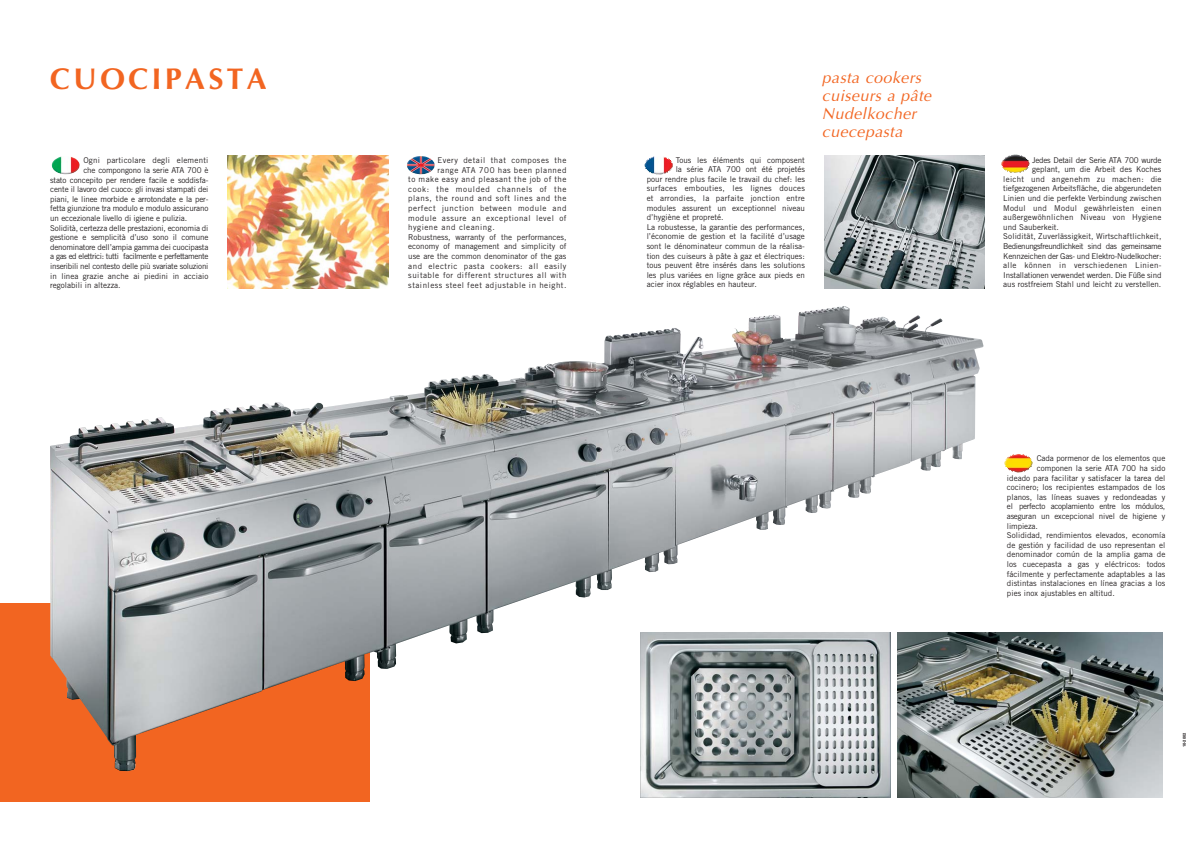
<style>
.page{position:relative;width:1191px;height:842px;background:#fff}
.page>*{position:absolute;margin:0;border:0;box-sizing:border-box;transform-origin:0 0}
.t1{font:700 30px "Poptima";letter-spacing:.11em;color:#f26521}
.t2{font:italic 16px/18px "Poptima";letter-spacing:.03em;color:#f26521}
.t3{font:8px "Trade Gothic";color:#231f20}
.t4{font:8px "Trade Gothic";letter-spacing:-.02em;color:#231f20}
.t5{font:8px "Trade Gothic";letter-spacing:.06em;color:#231f20}
.t6{font:8px "Trade Gothic";letter-spacing:.025em;color:#231f20}
.t7{font:8px "Trade Gothic";letter-spacing:-.025em;color:#231f20}
.t8{font:8px "Trade Gothic";letter-spacing:-.05em;color:#231f20}
.t9{font:8px "Trade Gothic";letter-spacing:.035em;color:#231f20}
.t10{font:8px "Trade Gothic";letter-spacing:-.03em;color:#231f20}
.t11{font:8px "Trade Gothic";letter-spacing:-.035em;color:#231f20}
.t12{font:8px "Trade Gothic";letter-spacing:.075em;color:#231f20}
.t13{font:700 4px "Helvetica";color:#231f20}
</style>
<div class="page">
<img style="left:1001px;top:155px;width:28px;height:18px">
<img style="left:1004px;top:454px;width:28px;height:19px">
<img style="left:897px;top:633px;width:265px;height:164px">
<img style="left:641px;top:633px;width:249px;height:164px">
<img style="left:644px;top:156px;width:28px;height:19px">
<img style="left:824px;top:156px;width:160px;height:132px">
<img style="left:596px;top:347px;width:386px;height:243px">
<div style="left:0;top:603px;width:370px;height:199px;background:#f26521"></div>
<img style="left:407px;top:156px;width:27px;height:19px">
<img style="left:51px;top:156px;width:29px;height:19px">
<img style="left:50px;top:361px;width:545px;height:410px">
<img style="left:228px;top:156px;width:161px;height:132px">
<h1 class="t1" style="left:50px;top:66px;width:218px">CUOCIPASTA</h1>
<p class="t6" style="left:83px;top:158px;width:126px">Ogni particolare degli elementi</p>
<p class="t4" style="left:83px;top:167px;width:126px">che compongono la serie ATA 700 è</p>
<p class="t4" style="left:50px;top:177px;width:160px">stato concepito per rendere facile e soddisfa-</p>
<p class="t4" style="left:50px;top:186px;width:160px">cente il lavoro del cuoco: gli invasi stampati dei</p>
<p class="t4" style="left:50px;top:196px;width:160px">piani, le linee morbide e arrotondate e la per-</p>
<p class="t4" style="left:50px;top:206px;width:160px">fetta giunzione tra modulo e modulo assicurano</p>
<p class="t4" style="left:50px;top:215px;width:138px">un eccezionale livello di igiene e pulizia.</p>
<p class="t4" style="left:50px;top:225px;width:160px">Solidità, certezza delle prestazioni, economia di</p>
<p class="t4" style="left:50px;top:234px;width:160px">gestione e semplicità d’uso sono il comune</p>
<p class="t7" style="left:50px;top:244px;width:160px">denominatore dell’ampia gamma dei cuocipasta</p>
<p class="t8" style="left:50px;top:254px;width:160px">a gas ed elettrici: tutti facilmente e perfettamente</p>
<p class="t10" style="left:50px;top:263px;width:160px">inseribili nel contesto delle più svariate soluzioni</p>
<p class="t3" style="left:50px;top:273px;width:160px">in linea grazie anche ai piedini in acciaio</p>
<p class="t3" style="left:50px;top:282px;width:72px">regolabili in altezza.</p>
<p class="t5" style="left:437px;top:157px;width:131px">Every detail that composes the</p>
<p class="t5" style="left:437px;top:167px;width:131px">range ATA 700 has been planned</p>
<p class="t5" style="left:408px;top:176px;width:160px">to make easy and pleasant the job of the</p>
<p class="t12" style="left:408px;top:186px;width:160px">cook: the moulded channels of the</p>
<p class="t5" style="left:408px;top:196px;width:160px">plans, the round and soft lines and the</p>
<p class="t5" style="left:408px;top:205px;width:160px">perfect junction between module and</p>
<p class="t5" style="left:408px;top:215px;width:160px">module assure an exceptional level of</p>
<p class="t5" style="left:408px;top:224px;width:88px">hygiene and cleaning.</p>
<p class="t3" style="left:408px;top:234px;width:160px">Robustness, warranty of the performances,</p>
<p class="t3" style="left:408px;top:244px;width:160px">economy of management and simplicity of</p>
<p class="t3" style="left:408px;top:253px;width:160px">use are the common denominator of the gas</p>
<p class="t5" style="left:408px;top:263px;width:160px">and electric pasta cookers: all easily</p>
<p class="t5" style="left:408px;top:272px;width:160px">suitable for different structures all with</p>
<p class="t5" style="left:408px;top:282px;width:160px">stainless steel feet adjustable in height.</p>
<p class="t3" style="left:675px;top:157px;width:131px">Tous les éléments qui composent</p>
<p class="t3" style="left:675px;top:167px;width:131px">la série ATA 700 ont été projetés</p>
<p class="t3" style="left:647px;top:176px;width:160px">pour rendre plus facile le travail du chef: les</p>
<p class="t6" style="left:647px;top:186px;width:160px">surfaces embouties, les lignes douces</p>
<p class="t6" style="left:647px;top:195px;width:160px">et arrondies, la parfaite jonction entre</p>
<p class="t3" style="left:647px;top:205px;width:160px">modules assurent un exceptionnel niveau</p>
<p class="t3" style="left:647px;top:215px;width:78px">d’hygiène et propreté.</p>
<p class="t3" style="left:647px;top:224px;width:160px">La robustesse, la garantie des performances,</p>
<p class="t3" style="left:647px;top:234px;width:160px">l’économie de gestion et la facilité d’usage</p>
<p class="t3" style="left:647px;top:243px;width:160px">sont le dénominateur commun de la réalisa-</p>
<p class="t3" style="left:647px;top:253px;width:160px">tion des cuiseurs à pâte à gaz et électriques:</p>
<p class="t3" style="left:647px;top:263px;width:160px">tous peuvent être insérés dans les solutions</p>
<p class="t3" style="left:647px;top:272px;width:160px">les plus variées en ligne grâce aux pieds en</p>
<p class="t3" style="left:647px;top:282px;width:112px">acier inox réglables en hauteur.</p>
<h2 class="t2" style="left:822px;top:70px;width:111px">pasta cookers cuiseurs a pâte<br>Nudelkocher cuecepasta</h2>
<p class="t7" style="left:1032px;top:157px;width:131px">Jedes Detail der Serie ATA 700 wurde</p>
<p class="t3" style="left:1032px;top:167px;width:131px">geplant, um die Arbeit des Koches</p>
<p class="t9" style="left:1003px;top:176px;width:160px">leicht und angenehm zu machen: die</p>
<p class="t3" style="left:1003px;top:186px;width:160px">tiefgezogenen Arbeitsfläche, die abgerundeten</p>
<p class="t3" style="left:1003px;top:195px;width:160px">Linien und die perfekte Verbindung zwischen</p>
<p class="t6" style="left:1003px;top:205px;width:160px">Modul und Modul gewährleisten einen</p>
<p class="t6" style="left:1003px;top:215px;width:160px">außergewöhnlichen Niveau von Hygiene</p>
<p class="t3" style="left:1003px;top:224px;width:57px">und Sauberkeit.</p>
<p class="t3" style="left:1003px;top:234px;width:160px">Solidität, Zuverlässigkeit, Wirtschaftlichkeit,</p>
<p class="t8" style="left:1003px;top:243px;width:160px">Bedienungsfreundlichkeit sind das gemeinsame</p>
<p class="t7" style="left:1003px;top:253px;width:160px">Kennzeichen der Gas- und Elektro-Nudelkocher:</p>
<p class="t9" style="left:1003px;top:263px;width:160px">alle können in verschiedenen Linien-</p>
<p class="t4" style="left:1003px;top:272px;width:160px">Installationen verwendet werden. Die Füße sind</p>
<p class="t3" style="left:1003px;top:282px;width:160px">aus rostfreiem Stahl und leicht zu verstellen.</p>
<p class="t3" style="left:1036px;top:456px;width:130px">Cada pormenor de los elementos que</p>
<p class="t3" style="left:1036px;top:465px;width:130px">componen la serie ATA 700 ha sido</p>
<p class="t3" style="left:1007px;top:475px;width:160px">ideado para facilitar y satisfacer la tarea del</p>
<p class="t3" style="left:1007px;top:484px;width:160px">cocinero; los recipientes estampados de los</p>
<p class="t3" style="left:1007px;top:494px;width:160px">planos, las líneas suaves y redondeadas y</p>
<p class="t11" style="left:1007px;top:504px;width:160px">el perfecto acoplamiento entre los módulos,</p>
<p class="t3" style="left:1007px;top:513px;width:160px">aseguran un excepcional nivel de higiene y</p>
<p class="t3" style="left:1007px;top:523px;width:32px">limpieza.</p>
<p class="t3" style="left:1007px;top:532px;width:160px">Solididad, rendimientos elevados, economía</p>
<p class="t3" style="left:1007px;top:542px;width:160px">de gestión y facilidad de uso representan el</p>
<p class="t3" style="left:1007px;top:552px;width:160px">denominador común de la amplia gama de</p>
<p class="t3" style="left:1007px;top:561px;width:160px">los cuecepasta a gas y eléctricos: todos</p>
<p class="t3" style="left:1007px;top:571px;width:160px">fácilmente y perfectamente adaptables a las</p>
<p class="t3" style="left:1007px;top:580px;width:160px">distintas instalaciones en línea gracias a los</p>
<p class="t3" style="left:1007px;top:590px;width:109px">pies inox ajustables en altitud.</p>
<p class="t13" style="left:1182px;top:747px;width:16px;rotate:-90deg">10-2002</p>
</div>
